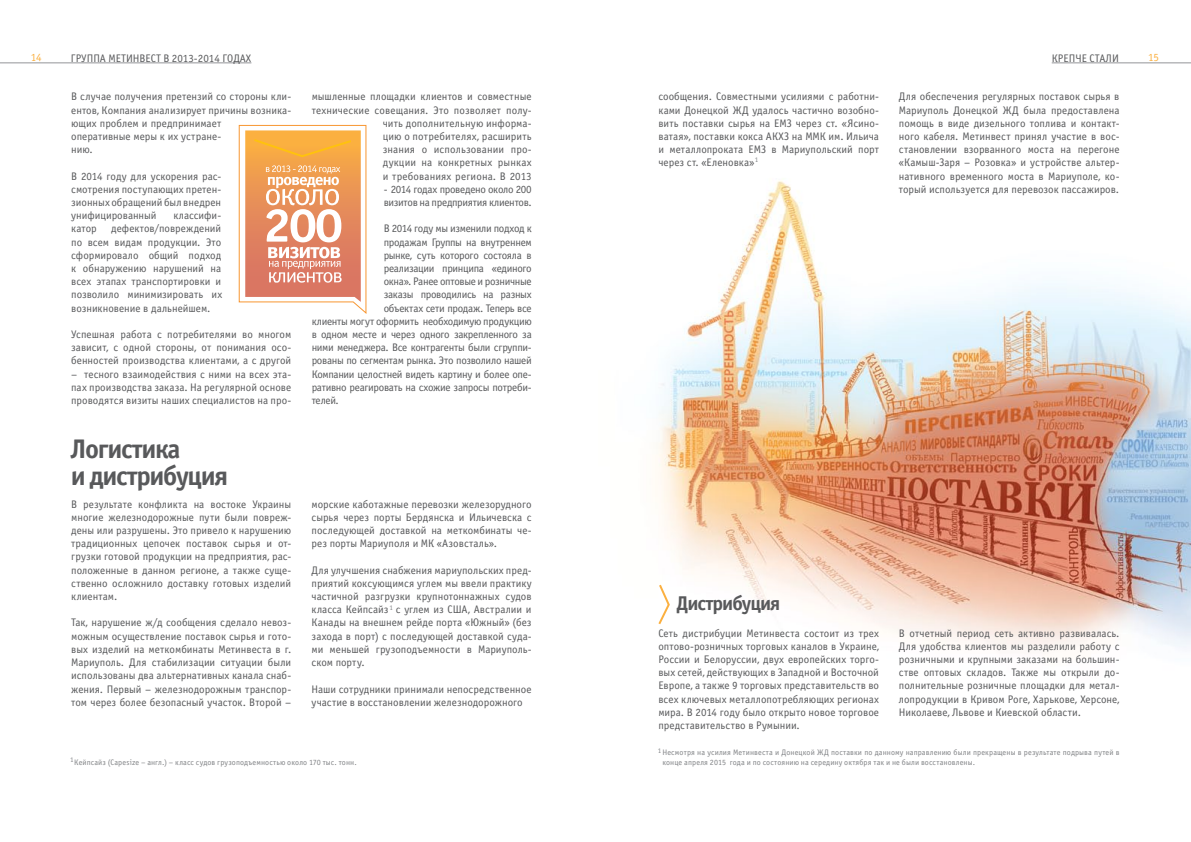
<style>
.page{position:relative;width:1191px;height:842px;background:#fff}
.page>*{position:absolute;margin:0;border:0;box-sizing:border-box;transform-origin:0 0}
.t1{font:700 27px/27px "Officina Sans C";letter-spacing:-.05em;color:#58595b}
.t2{font:700 20px "Officina Sans C";letter-spacing:-.05em;color:#58595b}
.t3{font:11px/13.2px "Officina Sans C";color:#58595b;text-align:justify}
.t4{font:11px/13.2px "Officina Sans C";letter-spacing:-.03em;color:#58595b}
.t5{font:11px "Officina Sans C";letter-spacing:-.025em;color:#58595b}
.t6{font:11px "Officina Sans C";color:#fbb040}
.t7{font:8px/9.6px "Officina Sans C";letter-spacing:.015em;color:#808285}
.t8{font:7px "Officina Sans C";color:#808285}
</style>
<div class="page">
<img style="left:0;top:62px;width:1191px;height:589px">
<hr style="left:1051px;top:62px;width:140px;height:1px;background:#939598">
<hr style="left:0;top:62px;width:251px;height:1px;background:#939598">
<svg style="left:238px;top:124px;width:129px;height:191px"></svg>
<svg style="left:656px;top:582px;width:15px;height:44px"></svg>
<p class="t6" style="left:31px;top:52px;width:13px">14</p>
<p class="t3" style="left:71px;top:52px;width:182px">ГРУППА МЕТИНВЕСТ В 2013-2014 ГОДАХ</p>
<p class="t3" style="left:1051px;top:52px;width:69px">КРЕПЧЕ СТАЛИ</p>
<p class="t6" style="left:1148px;top:52px;width:12px">15</p>
<p class="t3" style="left:71px;top:90px;width:222px;text-align:left">В случае получения претензий со стороны кли&shy;ентов, Компания анализирует причины возника&shy;ющих проблем и предпринимает<br>оперативные меры к их устране-<br>нию.</p>
<p class="t3" style="left:71px;top:169px;width:151px">В 2014 году для ускорения рас&shy;смотрения поступающих претен&shy;зионных обращений был внедрен унифицированный</p>
<p class="t3" style="left:658px;top:90px;width:222px">сообщения. Совместными усилиями с работни&shy;ками Донецкой ЖД удалось частично возобно&shy;вить поставки сырья на ЕМЗ через ст. «Ясино&shy;ватая», поставки кокса АКХЗ на ММК им. Ильича и металлопроката ЕМЗ в Мариупольский порт через ст. «Еленовка»</p>
<p class="t3" style="left:899px;top:90px;width:222px">Для обеспечения регулярных поставок сырья в Мариуполь Донецкой ЖД была предоставлена помощь в виде дизельного топлива и контакт&shy;ного кабеля. Метинвест принял участие в вос&shy;становлении взорванного моста на перегоне «Камыш-Заря – Розовка» и устройстве альтер&shy;нативного временного моста в Мариуполе, ко&shy;торый используется для перевозок пассажиров.</p>
<p class="t3" style="left:312px;top:90px;width:222px;text-align:right">мышленные площадки клиентов и совместные технические совещания. Это позволяет полу&shy;чить дополнительную информа-<br>цию о потребителях, расширить<br>знания о использовании про-<br>дукции на конкретных рынках<br>и требованиях региона. В 2013</p>
<p class="t4" style="left:384px;top:183px;width:149px">- 2014 годах проведено около 200 визитов на предприятия клиентов.</p>
<p class="t4" style="left:384px;top:222px;width:150px">В 2014 году мы изменили подход к</p>
<p class="t4" style="left:384px;top:235px;width:149px">продажам Группы на внутреннем</p>
<p class="t4" style="left:384px;top:249px;width:149px">рынке, суть которого состояла в</p>
<p class="t4" style="left:384px;top:262px;width:149px">реализации принципа «единого</p>
<p class="t4" style="left:384px;top:275px;width:149px">окна». Ранее оптовые и розничные</p>
<p class="t4" style="left:384px;top:288px;width:149px">заказы проводились на разных</p>
<p class="t5" style="left:384px;top:302px;width:149px">объектах сети продаж. Теперь все</p>
<p class="t4" style="left:312px;top:315px;width:221px">клиенты могут оформить необходимую продукцию</p>
<p class="t4" style="left:312px;top:328px;width:222px">в одном месте и через одного закрепленного за</p>
<p class="t4" style="left:312px;top:341px;width:222px">ними менеджера. Все контрагенты были сгруппи-</p>
<p class="t4" style="left:312px;top:354px;width:222px">рованы по сегментам рынка. Это позволило нашей</p>
<p class="t5" style="left:312px;top:368px;width:222px">Компании целостней видеть картину и более опе-</p>
<p class="t5" style="left:312px;top:381px;width:222px">ративно реагировать на схожие запросы потреби-</p>
<p class="t3" style="left:312px;top:394px;width:29px">телей.</p>
<p class="t8" style="left:754px;top:156px;width:5px">1</p>
<p class="t3" style="left:173px;top:209px;width:49px">классифи-</p>
<p class="t3" style="left:71px;top:222px;width:152px;text-indent:40px">дефектов/повреждений по всем видам продукции. Это сформировало общий подход к обнаружению нарушений на всех этапах транспортировки и позволило минимизировать их возникновение в дальнейшем.</p>
<p class="t3" style="left:71px;top:328px;width:222px">Успешная работа с потребителями во многом зависит, с одной стороны, от понимания осо&shy;бенностей производства клиентами, а с другой</p>
<p class="t3" style="left:71px;top:367px;width:222px">– тесного взаимодействия с ними на всех эта&shy;пах производства заказа. На регулярной основе проводятся визиты наших специалистов на про-</p>
<p class="t3" style="left:71px;top:222px;width:27px">катор</p>
<h1 class="t1" style="left:71px;top:436px;width:159px">Логистика<br>и дистрибуция</h1>
<p class="t3" style="left:71px;top:498px;width:222px">В результате конфликта на востоке Украины многие железнодорожные пути были повреж&shy;дены или разрушены. Это привело к нарушению традиционных цепочек поставок сырья и от&shy;грузки готовой продукции на предприятия, рас&shy;положенные в данном регионе, а также суще&shy;ственно осложнило доставку готовых изделий клиентам.</p>
<p class="t3" style="left:71px;top:616px;width:221px">Так, нарушение ж/д сообщения сделало невоз&shy;можным осуществление поставок сырья и гото&shy;вых изделий на меткомбинаты Метинвеста в г.<br>Мариуполь. Для стабилизации ситуации были использованы два альтернативных канала снаб&shy;жения. Первый – железнодорожным транспор&shy;том через более безопасный участок. Второй –</p>
<p class="t3" style="left:311px;top:498px;width:222px">морские каботажные перевозки железорудного сырья через порты Бердянска и Ильичевска с последующей доставкой на меткомбинаты че&shy;рез порты Мариуполя и МК «Азовсталь».</p>
<p class="t3" style="left:311px;top:564px;width:222px">Для улучшения снабжения мариупольских пред&shy;приятий коксующимся углем мы ввели практику частичной разгрузки крупнотоннажных судов класса Кейпсайз с углем из США, Австралии и Канады на внешнем рейде порта «Южный» (без захода в порт) с последующей доставкой суда&shy;ми меньшей грузоподъемности в Мариуполь&shy;ском порту.</p>
<p class="t3" style="left:311px;top:682px;width:221px">Наши сотрудники принимали непосредственное участие в восстановлении железнодорожного</p>
<p class="t8" style="left:389px;top:603px;width:5px">1</p>
<h2 class="t2" style="left:676px;top:592px;width:105px">Дистрибуция</h2>
<p class="t3" style="left:658px;top:626px;width:222px">Сеть дистрибуции Метинвеста состоит из трех оптово-розничных торговых каналов в Украине, России и Белоруссии, двух европейских торго&shy;вых сетей, действующих в Западной и Восточной Европе, а также 9 торговых представительств во всех ключевых металлопотребляющих регионах мира. В 2014 году было открыто новое торговое представительство в Румынии.</p>
<p class="t3" style="left:899px;top:626px;width:222px">В отчетный период сеть активно развивалась.<br>Для удобства клиентов мы разделили работу с розничными и крупными заказами на большин&shy;стве оптовых складов. Также мы открыли до&shy;полнительные розничные площадки для метал&shy;лопродукции в Кривом Роге, Харькове, Херсоне, Николаеве, Львове и Киевской области.</p>
<p class="t8" style="left:658px;top:746px;width:5px">1</p>
<p class="t7" style="left:74px;top:758px;width:284px">Кейпсайз (Capesize – англ.) – класс судов грузоподъемностью около 170 тыс. тонн.</p>
<p class="t7" style="left:662px;top:748px;width:459px">Несмотря на усилия Метинвеста и Донецкой ЖД поставки по данному направлению были прекращены в результате подрыва путей в конце апреля 2015 года и по состоянию на середину октября так и не были восстановлены.</p>
<p class="t8" style="left:70px;top:756px;width:5px">1</p>
</div>
